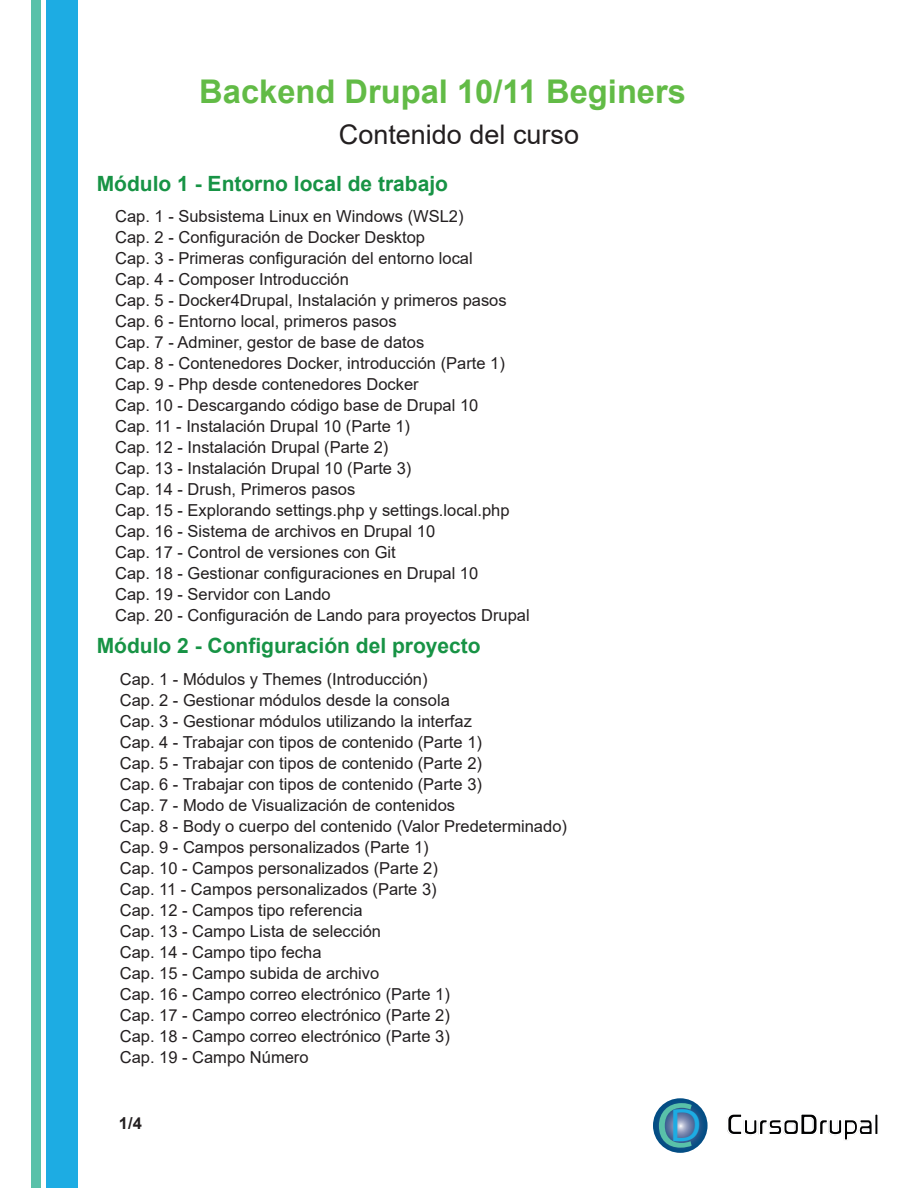
<style>
.page{position:relative;width:918px;height:1188px;background:#fff}
.page>*{position:absolute;margin:0;border:0;box-sizing:border-box;transform-origin:0 0}
.t1{font:700 32.7px "Arial";color:#62bb46}
.t2{font:29.1px "Prototype";color:#000001}
.t3{font:27px "Arial";color:#231f20}
.t4{font:700 21px "Arial";color:#179345}
.t5{font:16.5px/21px "Arial";color:#231f20}
.t6{font:700 16.5px "Arial";color:#231f20}
.s1{font-family:"Myriad Pro";font-size:64.05px;color:#59c1a9}
.s2{font-family:"Myriad Pro";font-size:46.95px;color:#1dace3}
</style>
<div class="page">
<svg style="left:653px;top:1098px;width:55px;height:55px;background:#376595"></svg>
<div style="left:47px;top:0;width:31px;height:1188px;background:#1dace3"></div>
<div style="left:31px;top:0;width:9px;height:1188px;background:#59c1a9"></div>
<h1 class="t1" style="left:199px;top:68px;width:488px">Backend Drupal 10/11 Beginers</h1>
<h3 class="t3" style="left:339px;top:115px;width:242px">Contenido del curso</h3>
<p class="t4" style="left:97px;top:168px;width:353px">Módulo 1 - Entorno local de trabajo</p>
<p class="t5" style="left:115px;top:206px;width:416px">Cap. 1 - Subsistema Linux en Windows (WSL2)<br>Cap. 2 - Configuración de Docker Desktop<br>Cap. 3 - Primeras configuración del entorno local<br>Cap. 4 - Composer Introducción<br>Cap. 5 - Docker4Drupal, Instalación y primeros pasos Cap. 6 - Entorno local, primeros pasos<br>Cap. 7 - Adminer, gestor de base de datos<br>Cap. 8 - Contenedores Docker, introducción (Parte 1)<br>Cap. 9 - Php desde contenedores Docker<br>Cap. 10 - Descargando código base de Drupal 10<br>Cap. 11 - Instalación Drupal 10 (Parte 1)<br>Cap. 12 - Instalación Drupal (Parte 2)<br>Cap. 13 - Instalación Drupal 10 (Parte 3)<br>Cap. 14 - Drush, Primeros pasos<br>Cap. 15 - Explorando settings.php y settings.local.php Cap. 16 - Sistema de archivos en Drupal 10<br>Cap. 17 - Control de versiones con Git<br>Cap. 18 - Gestionar configuraciones en Drupal 10<br>Cap. 19 - Servidor con Lando<br>Cap. 20 - Configuración de Lando para proyectos Drupal</p>
<p class="t4" style="left:97px;top:631px;width:385px">Módulo 2 - Configuración del proyecto</p>
<p class="t5" style="left:120px;top:668px;width:449px">Cap. 1 - Módulos y Themes (Introducción)<br>Cap. 2 - Gestionar módulos desde la consola<br>Cap. 3 - Gestionar módulos utilizando la interfaz<br>Cap. 4 - Trabajar con tipos de contenido (Parte 1)<br>Cap. 5 - Trabajar con tipos de contenido (Parte 2)<br>Cap. 6 - Trabajar con tipos de contenido (Parte 3)<br>Cap. 7 - Modo de Visualización de contenidos<br>Cap. 8 - Body o cuerpo del contenido (Valor Predeterminado)<br>Cap. 9 - Campos personalizados (Parte 1)<br>Cap. 10 - Campos personalizados (Parte 2)<br>Cap. 11 - Campos personalizados (Parte 3)<br>Cap. 12 - Campos tipo referencia<br>Cap. 13 - Campo Lista de selección<br>Cap. 14 - Campo tipo fecha<br>Cap. 15 - Campo subida de archivo<br>Cap. 16 - Campo correo electrónico (Parte 1)<br>Cap. 17 - Campo correo electrónico (Parte 2)<br>Cap. 18 - Campo correo electrónico (Parte 3)<br>Cap. 19 - Campo Número</p>
<p class="t6" style="left:119px;top:1112px;width:24px">1/4</p>
<h2 class="t2" style="left:657px;top:1107px;width:224px"><span class="s1">C</span><span class="s2">D</span> CursoDrupal</h2>
</div>
